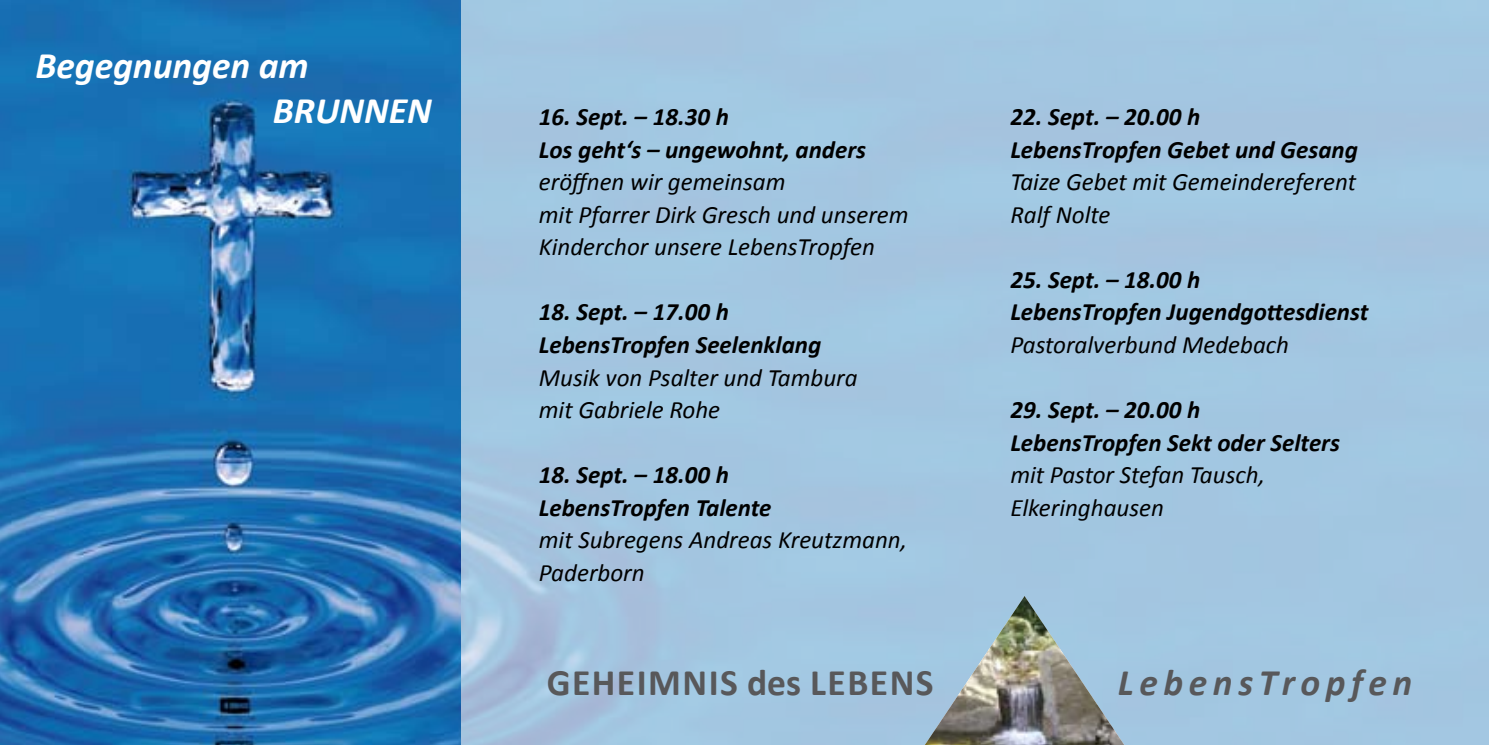
<style>
.page{position:relative;width:1489px;height:745px;background:#fff}
.page>*{position:absolute;margin:0;border:0;box-sizing:border-box;transform-origin:0 0}
.t1{font:italic 700 37.5px/45px "Calibri";color:#fff}
.t2{font:700 37.5px "Calibri";letter-spacing:.04em;color:#58585a}
.t3{font:italic 700 37.5px "Calibri";letter-spacing:.15em;color:#58585a}
.t4{font:italic 25px/32.5px "Calibri";color:#000}
.t5{font:italic 700 25px/32.5px "Calibri";color:#000}
</style>
<div class="page">
<img style="left:0;top:0;width:1488px;height:744px">
<img style="left:924px;top:595px;width:200px;height:149px">
<h1 class="t1" style="left:273px;top:43px;width:160px;text-indent:-237px">Begegnungen am<br>BRUNNEN</h1>
<p class="t5" style="left:539px;top:101px;width:329px">16. Sept. – 18.30 h<br>Los geht‘s – ungewohnt, anders</p>
<p class="t4" style="left:539px;top:165px;width:371px">eröffnen wir gemeinsam<br>mit Pfarrer Dirk Gresch und unserem<br>Kinderchor unsere LebensTropfen</p>
<p class="t5" style="left:539px;top:296px;width:284px">18. Sept. – 17.00 h<br>LebensTropfen Seelenklang</p>
<p class="t4" style="left:539px;top:360px;width:320px">Musik von Psalter und Tambura mit Gabriele Rohe</p>
<p class="t5" style="left:539px;top:458px;width:234px">18. Sept. – 18.00 h<br>LebensTropfen Talente</p>
<p class="t4" style="left:539px;top:522px;width:369px">mit Subregens Andreas Kreutzmann,<br>Paderborn</p>
<p class="t5" style="left:1010px;top:101px;width:349px">22. Sept. – 20.00 h<br>LebensTropfen Gebet und Gesang</p>
<p class="t4" style="left:1010px;top:165px;width:347px">Taize Gebet mit Gemeindereferent<br>Ralf Nolte</p>
<p class="t5" style="left:1010px;top:263px;width:359px">25. Sept. – 18.00 h<br>LebensTropfen Jugendgottesdienst</p>
<p class="t4" style="left:1010px;top:327px;width:280px">Pastoralverbund Medebach</p>
<p class="t5" style="left:1010px;top:393px;width:331px">29. Sept. – 20.00 h<br>LebensTropfen Sekt oder Selters</p>
<p class="t4" style="left:1010px;top:457px;width:256px">mit Pastor Stefan Tausch,<br>Elkeringhausen</p>
<h1 class="t2" style="left:546px;top:658px;width:388px">GEHEIMNIS DES LEBENS</h1>
<h1 class="t3" style="left:1117px;top:658px;width:296px">LebensTropfen</h1>
</div>
